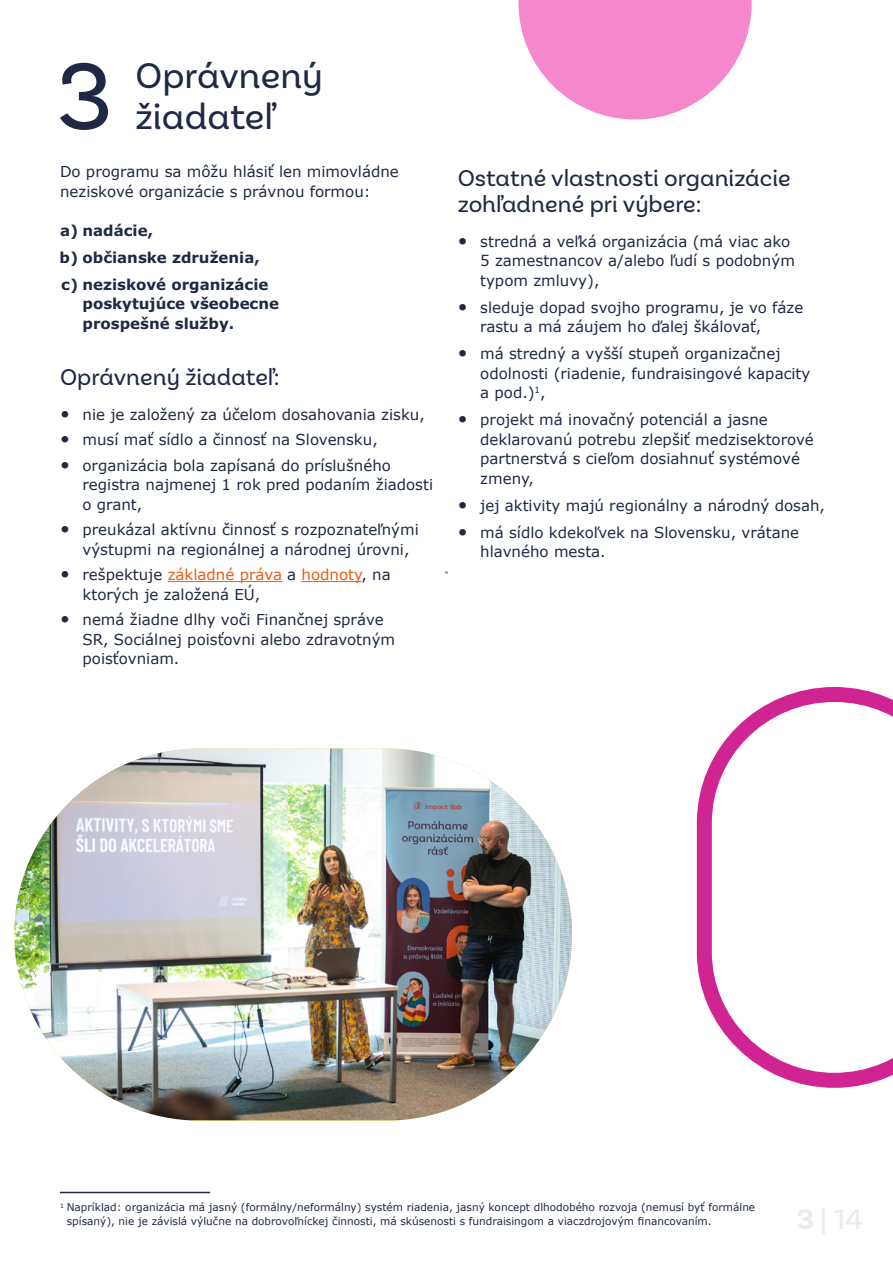
<style>
.page{position:relative;width:893px;height:1263px;background:#fff}
.page>*{position:absolute;margin:0;border:0;box-sizing:border-box;transform-origin:0 0}
.t1{font:100.05px "Basic Sans";color:#1f2945}
.t2{font:37.5px/41.2px "Basic Sans";color:#1f2945}
.t3{font:24px/26.4px "Basic Sans";color:#1f2945}
.t4{font:15px/19.5px "Verdana";color:#1f2945}
.t5{font:700 15px/26.8px "Verdana Pro";color:#1f2945}
.t6{font:10.5px/13.5px "Verdana";color:#1f2945}
.t7{font:6.15px "Verdana";color:#1f2945}
.s1{font-size:18px}
.s2{color:#eb5c0d}
</style>
<div class="page">
<hr style="left:168px;top:581px;width:114px;height:1px;background:#eb5c0d">
<hr style="left:301px;top:581px;width:60px;height:1px;background:#eb5c0d">
<hr style="left:60px;top:1192px;width:150px;height:1px;background:#1f2945">
<svg style="left:518px;top:0;width:233px;height:120px"></svg>
<svg style="left:696px;top:687px;width:196px;height:401px"></svg>
<img style="left:14px;top:748px;width:558px;height:372px;border-radius:183px">
<h1 class="t1" style="left:56px;top:36px;width:58px">3</h1>
<h2 class="t2" style="left:135px;top:55px;width:189px">Oprávnený žiadateľ</h2>
<p class="t4" style="left:60px;top:162px;width:340px">Do programu sa môžu hlásiť len mimovládne neziskové organizácie s právnou formou:</p>
<p class="t5" style="left:60px;top:217px;width:210px">a) nadácie,<br>b) občianske združenia, c) neziskové organizácie</p>
<p class="t5" style="left:82px;top:294px;width:198px;line-height:19.5px">poskytujúce všeobecne prospešné služby.</p>
<h3 class="t3" style="left:60px;top:364px;width:221px">Oprávnený žiadateľ:</h3>
<p class="t4" style="left:60px;top:404px;width:366px"><span class="s1">•</span> nie je založený za účelom dosahovania zisku,</p>
<p class="t4" style="left:60px;top:430px;width:319px"><span class="s1">•</span> musí mať sídlo a činnosť na Slovensku,</p>
<p class="t4" style="left:82px;top:455px;width:352px;text-indent:-22px"><span class="s1">•</span> organizácia bola zapísaná do príslušného registra najmenej 1 rok pred podaním žiadosti o grant,</p>
<p class="t4" style="left:82px;top:520px;width:338px;text-indent:-22px"><span class="s1">•</span> preukázal aktívnu činnosť s rozpoznateľnými výstupmi na regionálnej a národnej úrovni,</p>
<p class="t4" style="left:82px;top:565px;width:310px;text-indent:-22px"><span class="s1">•</span> rešpektuje <span class="s2">základné práva</span> a <span class="s2">hodnoty</span>, na ktorých je založená EÚ,</p>
<p class="t4" style="left:82px;top:610px;width:314px;text-indent:-22px"><span class="s1">•</span> nemá žiadne dlhy voči Finančnej správe<br>SR, Sociálnej poisťovni alebo zdravotným poisťovniam.</p>
<h3 class="t3" style="left:458px;top:164px;width:334px">Ostatné vlastnosti organizácie zohľadnené pri výbere:</h3>
<p class="t4" style="left:480px;top:231px;width:316px;text-indent:-22px"><span class="s1">•</span> stredná a veľká organizácia (má viac ako<br>5 zamestnancov a/alebo ľudí s podobným typom zmluvy),</p>
<p class="t4" style="left:480px;top:297px;width:324px;text-indent:-22px"><span class="s1">•</span> sleduje dopad svojho programu, je vo fáze rastu a má záujem ho ďalej škálovať,</p>
<p class="t4" style="left:480px;top:344px;width:331px;text-indent:-22px"><span class="s1">•</span> má stredný a vyšší stupeň organizačnej odolnosti (riadenie, fundraisingové kapacity a pod.)<sup>1</sup>,</p>
<p class="t4" style="left:480px;top:410px;width:335px;text-indent:-22px"><span class="s1">•</span> projekt má inovačný potenciál a jasne deklarovanú potrebu zlepšiť medzisektorové partnerstvá s cieľom dosiahnuť systémové zmeny,</p>
<p class="t4" style="left:458px;top:495px;width:369px"><span class="s1">•</span> jej aktivity majú regionálny a národný dosah,</p>
<p class="t4" style="left:480px;top:522px;width:320px;text-indent:-22px"><span class="s1">•</span> má sídlo kdekoľvek na Slovensku, vrátane hlavného mesta.</p>
<p class="t6" style="left:67px;top:1200px;width:690px">Napríklad: organizácia má jasný (formálny/neformálny) systém riadenia, jasný koncept dlhodobého rozvoja (nemusí byť formálne spísaný), nie je závislá výlučne na dobrovoľníckej činnosti, má skúsenosti s fundraisingom a viaczdrojovým financovaním.</p>
<p class="t7" style="left:60px;top:1201px;width:5px">1</p>
</div>
